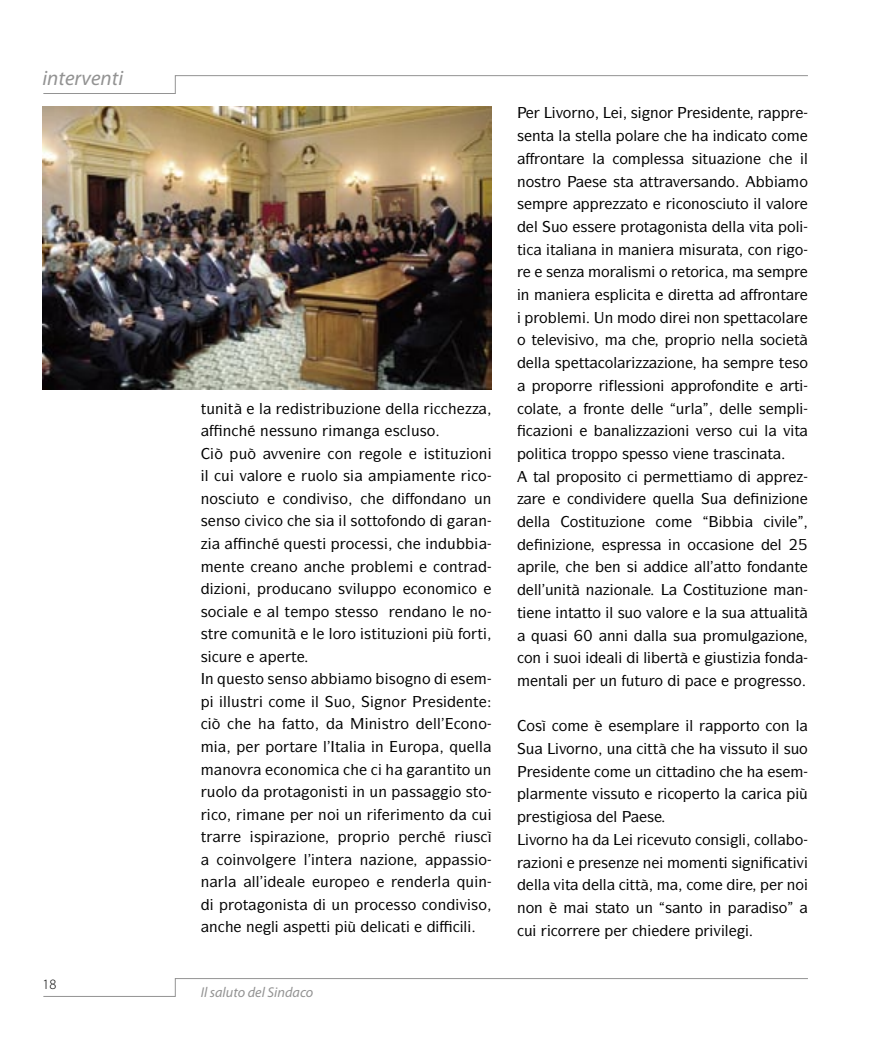
<style>
.page{position:relative;width:893px;height:1042px;background:#fff}
.page>*{position:absolute;margin:0;border:0;box-sizing:border-box;transform-origin:0 0}
.t1{font:italic 21px "Myriad Pro";color:#939393}
.t2{font:500 15px "Itc Symbol";color:#000}
.t3{font:italic 14.25px "Myriad Pro";color:#939393}
.t4{font:300 14.25px "Myriad Pro";color:#000}
</style>
<div class="page">
<svg style="left:43px;top:75px;width:765px;height:19px"></svg>
<svg style="left:43px;top:978px;width:765px;height:19px"></svg>
<img style="left:43px;top:106px;width:448px;height:283px">
<h1 class="t1" style="left:43px;top:67px;width:82px">interventi</h1>
<p class="t4" style="left:43px;top:976px;width:15px">18</p>
<p class="t2" style="left:201px;top:399px;width:64px">▼◆■ ▼→ ●</p>
<p class="t2" style="left:335px;top:399px;width:39px">◆ □■</p>
<p class="t2" style="left:223px;top:421px;width:96px">■ ■ ▲▲◆■□</p>
<p class="t2" style="left:354px;top:421px;width:83px">■ ▲ ●◆▲□</p>
<p class="t2" style="left:239px;top:444px;width:66px">◆ ❖❖ ■</p>
<p class="t2" style="left:428px;top:444px;width:61px">▲▼ ▼◆ □■</p>
<p class="t2" style="left:205px;top:466px;width:65px">● ◆ ❖ ●□</p>
<p class="t2" style="left:307px;top:466px;width:44px">◆□●□ ▲</p>
<p class="t2" style="left:201px;top:489px;width:60px">■□▲ ◆▼□</p>
<p class="t2" style="left:290px;top:489px;width:59px">□■ ❖▲□</p>
<p class="t2" style="left:414px;top:489px;width:79px">□■ ■□ ◆■</p>
<p class="t2" style="left:201px;top:511px;width:84px">▲ ■▲□ ❖ □</p>
<p class="t2" style="left:315px;top:511px;width:112px">▲ ● ▲□▼▼□ □■ □</p>
<p class="t2" style="left:478px;top:511px;width:10px">■</p>
<p class="t2" style="left:247px;top:534px;width:77px">■ ❑◆ ▲▼</p>
<p class="t2" style="left:346px;top:534px;width:40px">□ ▲▲</p>
<p class="t2" style="left:280px;top:556px;width:42px">■□ ■</p>
<p class="t2" style="left:440px;top:556px;width:25px">□■▼</p>
<p class="t2" style="left:272px;top:579px;width:126px">□ ◆ ■□ ▲❖●◆ □</p>
<p class="t2" style="left:418px;top:579px;width:28px">□■□</p>
<p class="t2" style="left:236px;top:602px;width:55px">● ● ▼</p>
<p class="t2" style="left:321px;top:602px;width:59px">□ ▲▼ ▲▲□</p>
<p class="t2" style="left:403px;top:602px;width:85px">■ ■□ ● ■□</p>
<p class="t2" style="left:239px;top:624px;width:187px">□ ◆■ ▼→ ● ●□ □ ▲▼ ▼◆ □■</p>
<p class="t2" style="left:205px;top:669px;width:104px">■ ❑◆ ▲▼□ ▲ ■▲□</p>
<p class="t2" style="left:364px;top:669px;width:69px">□ ▲□ ■□</p>
<p class="t2" style="left:223px;top:692px;width:31px">●●◆▲▼</p>
<p class="t2" style="left:276px;top:692px;width:77px">□ ● ◆□</p>
<p class="t2" style="left:436px;top:692px;width:44px">▲ ■▼</p>
<p class="t2" style="left:295px;top:714px;width:21px">▼▼□</p>
<p class="t2" style="left:369px;top:714px;width:42px">■▲▼□</p>
<p class="t2" style="left:461px;top:714px;width:28px">□■□</p>
<p class="t2" style="left:323px;top:737px;width:31px">●▼●</p>
<p class="t2" style="left:375px;top:737px;width:48px">■ ◆ □</p>
<p class="t2" style="left:449px;top:737px;width:35px">❑◆ ●●</p>
<p class="t2" style="left:222px;top:759px;width:26px">■□❖</p>
<p class="t2" style="left:281px;top:759px;width:28px">□■□</p>
<p class="t2" style="left:438px;top:759px;width:55px">■▼ ▼□ ◆■</p>
<p class="t2" style="left:207px;top:782px;width:32px">◆□●□</p>
<p class="t2" style="left:279px;top:782px;width:110px">□▼ □■ ▲▼ ■ ◆■</p>
<p class="t2" style="left:453px;top:782px;width:36px">□ ▲▼□</p>
<p class="t2" style="left:268px;top:805px;width:10px">■</p>
<p class="t2" style="left:318px;top:805px;width:45px">■□ ◆■</p>
<p class="t2" style="left:422px;top:805px;width:24px">■▼□</p>
<p class="t2" style="left:224px;top:850px;width:43px">□ ■❖□●</p>
<p class="t2" style="left:304px;top:850px;width:27px">● ■▼</p>
<p class="t2" style="left:360px;top:850px;width:47px">■ □■</p>
<p class="t2" style="left:460px;top:850px;width:28px">▲▲□</p>
<p class="t2" style="left:293px;top:872px;width:78px">● ◆□ □</p>
<p class="t2" style="left:405px;top:872px;width:83px">■ ● ❑◆■</p>
<p class="t2" style="left:234px;top:895px;width:67px">□▼ □■ ▲▼</p>
<p class="t2" style="left:369px;top:895px;width:119px">□ ▲▲□ □■ ❖ ▲□</p>
<p class="t2" style="left:209px;top:917px;width:119px">■ ■● ▲▼▼</p>
<p class="t2" style="left:464px;top:917px;width:5px">●</p>
<p class="t3" style="left:201px;top:985px;width:114px">Il saluto del Sindaco</p>
<p class="t2" style="left:556px;top:103px;width:41px">❖□ ■□</p>
<p class="t2" style="left:631px;top:103px;width:38px">▲ ■□</p>
<p class="t2" style="left:701px;top:103px;width:43px">▲ ■▼</p>
<p class="t2" style="left:517px;top:126px;width:88px">▲ ■▼ ● ▲▼ ●●</p>
<p class="t2" style="left:717px;top:126px;width:72px">■ ▼□ □</p>
<p class="t2" style="left:540px;top:149px;width:24px">□■▼</p>
<p class="t2" style="left:650px;top:149px;width:68px">● ▲▲ ▲▼◆</p>
<p class="t2" style="left:804px;top:149px;width:5px">●</p>
<p class="t2" style="left:517px;top:172px;width:46px">■□▲▼ □</p>
<p class="t2" style="left:592px;top:172px;width:35px">▲ ▲▼</p>
<p class="t2" style="left:648px;top:172px;width:89px">▼▼ ❖ ▲■□</p>
<p class="t2" style="left:683px;top:194px;width:113px">□■□▲ ◆▼□ ● ❖ ●□</p>
<p class="t2" style="left:534px;top:217px;width:62px">● ◆□ ▲▲</p>
<p class="t2" style="left:635px;top:217px;width:66px">□▼ □■ ▲▼</p>
<p class="t2" style="left:729px;top:217px;width:39px">●● ❖▼</p>
<p class="t2" style="left:517px;top:240px;width:98px">▼ ▼●■ ■</p>
<p class="t2" style="left:640px;top:240px;width:10px">■</p>
<p class="t2" style="left:696px;top:240px;width:37px">▲◆ ▼</p>
<p class="t2" style="left:601px;top:262px;width:39px">□ ●▲</p>
<p class="t2" style="left:659px;top:262px;width:41px">□ ▼□</p>
<p class="t2" style="left:603px;top:285px;width:41px">▲● ▼</p>
<p class="t2" style="left:763px;top:285px;width:24px">□■▼</p>
<p class="t2" style="left:605px;top:308px;width:53px">■ □ □</p>
<p class="t2" style="left:694px;top:308px;width:93px">■□■ ▲ ▼▼ □●</p>
<p class="t2" style="left:517px;top:330px;width:79px">□ ▼ ● ❖▲❖□</p>
<p class="t2" style="left:679px;top:330px;width:97px">□ □ ■ ●● ▲□</p>
<p class="t2" style="left:534px;top:353px;width:85px">●● ▲ ▼▼ □●</p>
<p class="t2" style="left:779px;top:353px;width:31px">▼ ▲□</p>
<p class="t2" style="left:609px;top:376px;width:53px">● ▲▲□■</p>
<p class="t2" style="left:703px;top:376px;width:50px">□□■ ▼</p>
<p class="t2" style="left:524px;top:399px;width:28px">□● ▼</p>
<p class="t2" style="left:594px;top:399px;width:24px">□■▼</p>
<p class="t2" style="left:737px;top:399px;width:31px">●● ▲</p>
<p class="t2" style="left:796px;top:399px;width:5px">●</p>
<p class="t2" style="left:668px;top:421px;width:133px">□■ ❖ ▲□ ◆ ● ❖▼</p>
<p class="t2" style="left:526px;top:444px;width:23px">□●▼</p>
<p class="t2" style="left:571px;top:444px;width:203px">▼□ □ ▲ ▲▲□ ❖■ ▼ ▲■▼</p>
<p class="t2" style="left:571px;top:467px;width:52px">□ □▲▼□</p>
<p class="t2" style="left:574px;top:489px;width:39px">□■ ❖</p>
<p class="t2" style="left:653px;top:489px;width:34px">❑◆ ●●</p>
<p class="t2" style="left:759px;top:489px;width:42px">■ □■</p>
<p class="t2" style="left:570px;top:512px;width:69px">□▲▼ ▼◆ □■</p>
<p class="t2" style="left:543px;top:535px;width:42px">■ □■</p>
<p class="t2" style="left:610px;top:535px;width:45px">▲ ▲▲</p>
<p class="t2" style="left:718px;top:535px;width:30px">▲□■</p>
<p class="t2" style="left:778px;top:535px;width:5px">●</p>
<p class="t2" style="left:544px;top:557px;width:5px">●</p>
<p class="t2" style="left:702px;top:557px;width:99px">●● ▼▼□ □■ ■▼</p>
<p class="t2" style="left:534px;top:580px;width:62px">●● ◆■ ▼→ ■</p>
<p class="t2" style="left:614px;top:580px;width:31px">□■ ●</p>
<p class="t2" style="left:692px;top:580px;width:69px">□▲▼ ▼◆ □■</p>
<p class="t2" style="left:795px;top:580px;width:10px">■</p>
<p class="t2" style="left:517px;top:603px;width:159px">▼ ■ ■▼ ▼▼□ ● ▲◆□ ❖ ●□</p>
<p class="t2" style="left:705px;top:603px;width:34px">● ▲◆</p>
<p class="t2" style="left:758px;top:603px;width:51px">▼▼◆ ● ▼→</p>
<p class="t2" style="left:531px;top:625px;width:34px">❑◆ ▲</p>
<p class="t2" style="left:651px;top:625px;width:39px">●● ▲◆</p>
<p class="t2" style="left:717px;top:625px;width:36px">□ ◆●</p>
<p class="t2" style="left:524px;top:648px;width:55px">□■ ▲◆□</p>
<p class="t2" style="left:717px;top:648px;width:23px">◆▲▼</p>
<p class="t2" style="left:538px;top:671px;width:28px">■▼ ●</p>
<p class="t2" style="left:600px;top:671px;width:65px">◆■ ◆▼◆ □</p>
<p class="t2" style="left:748px;top:671px;width:55px">□ ▲▲□</p>
<p class="t2" style="left:526px;top:716px;width:42px">□▲ □</p>
<p class="t2" style="left:731px;top:716px;width:70px">□ ▼□ □■ ●</p>
<p class="t2" style="left:526px;top:739px;width:99px">◆ ❖□ ■□ ◆■</p>
<p class="t2" style="left:647px;top:739px;width:21px">▼▼→</p>
<p class="t2" style="left:720px;top:739px;width:89px">❖ ▲▲◆▼□ ● ▲◆□</p>
<p class="t2" style="left:541px;top:762px;width:43px">▲ ■▼</p>
<p class="t2" style="left:601px;top:762px;width:78px">□ ◆■ ▼▼</p>
<p class="t2" style="left:526px;top:784px;width:115px">● ■▼ ❖ ▲▲◆▼□</p>
<p class="t2" style="left:674px;top:784px;width:56px">□ ▼□ ●</p>
<p class="t2" style="left:540px;top:807px;width:46px">▲▼ □▲</p>
<p class="t2" style="left:529px;top:830px;width:41px">❖□ ■□</p>
<p class="t2" style="left:661px;top:830px;width:82px">❖◆▼□ □■▲ ●</p>
<p class="t2" style="left:761px;top:830px;width:44px">□●● □</p>
<p class="t2" style="left:601px;top:852px;width:52px">▲ ■ ■</p>
<p class="t2" style="left:680px;top:852px;width:81px">□ ■▼ ▲■</p>
<p class="t2" style="left:534px;top:875px;width:38px">●● ❖▼</p>
<p class="t2" style="left:629px;top:875px;width:21px">▼▼→</p>
<p class="t2" style="left:517px;top:898px;width:42px">■□■ ➔</p>
<p class="t2" style="left:595px;top:898px;width:128px">▲▼ ▼□ ◆■ ▲ ■▼□ ■</p>
</div>
